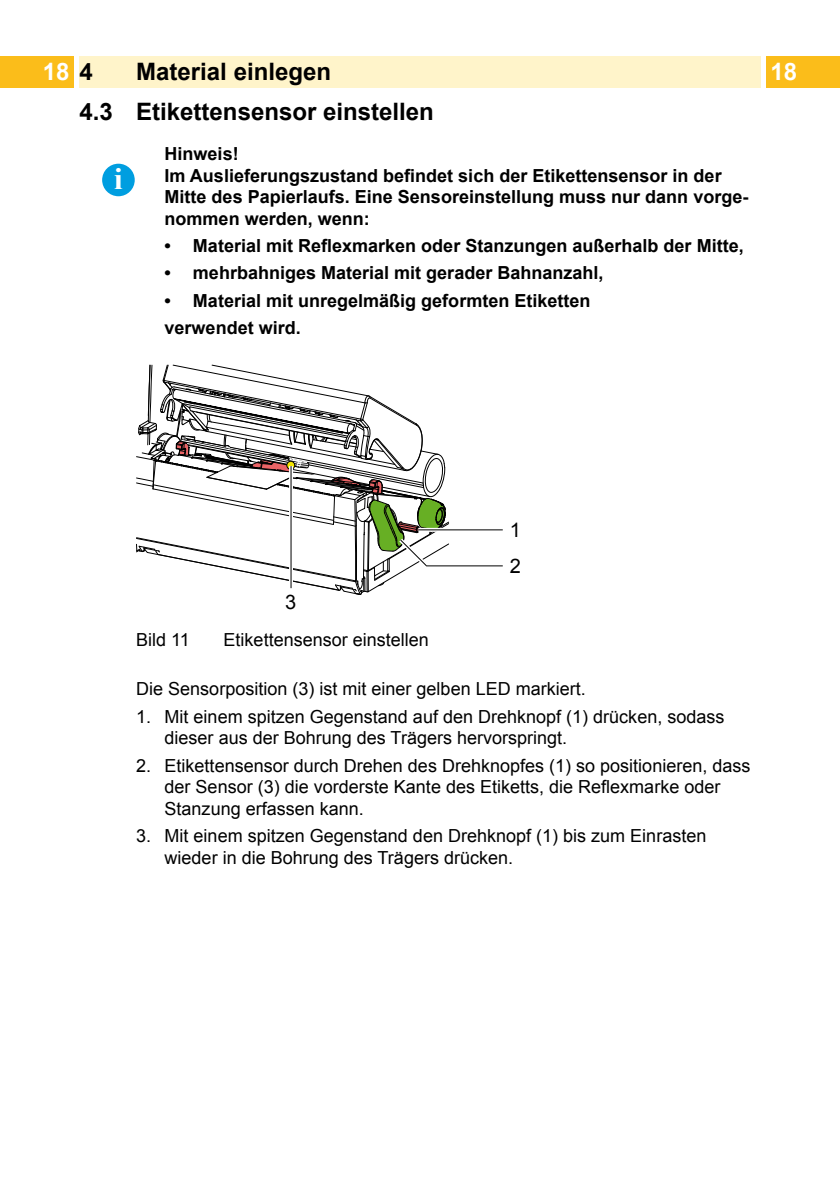
<style>
.page{position:relative;width:840px;height:1191px;background:#fff}
.page>*{position:absolute;margin:0;border:0;box-sizing:border-box;transform-origin:0 0}
.t1{font:700 30.6px "Times New Roman";color:#fff}
.t2{font:700 24px "Arial";color:#000}
.t3{font:700 24px "Arial";color:#fff}
.t4{font:20px "Arial";color:#000}
.t5{font:18px/21.6px "Arial";color:#000}
.t6{font:700 18px/21.6px "Arial";color:#000}
.s1{color:#000}
</style>
<div class="page">
<div style="left:79px;top:57px;width:681px;height:31px;background:#fff4ca"></div>
<div style="left:0;top:57px;width:74px;height:31px;background:#fbbd1a"></div>
<div style="left:765px;top:57px;width:74px;height:31px;background:#fbbd1a"></div>
<div style="left:102px;top:164px;width:33px;height:32px;background:#009ee0;border-radius:50%"></div>
<svg style="left:449px;top:530px;width:53px;height:1px"></svg>
<hr style="left:418px;top:529px;width:84px;height:1px;background:#000">
<svg style="left:449px;top:566px;width:53px;height:1px"></svg>
<hr style="left:426px;top:565px;width:76px;height:1px;background:#000">
<svg style="left:136px;top:365px;width:313px;height:230px"></svg>
<h2 class="t3" style="left:43px;top:55px;width:52px">18 <span class="s1">4</span></h2>
<h2 class="t2" style="left:136px;top:55px;width:196px">Material einlegen</h2>
<h2 class="t3" style="left:770px;top:55px;width:28px">189</h2>
<h2 class="t2" style="left:79px;top:95px;width:356px">4.3 Etikettensensor einstellen</h2>
<h1 class="t1" style="left:114px;top:158px;width:10px">i</h1>
<p class="t6" style="left:164px;top:143px;width:585px">Hinweis!<br>Im Auslieferungszustand befindet sich der Etikettensensor in der Mitte des Papierlaufs. Eine Sensoreinstellung muss nur dann vorge&shy;nommen werden, wenn:</p>
<p class="t6" style="left:164px;top:235px;width:580px">• Material mit Reflexmarken oder Stanzungen außerhalb der Mitte,</p>
<p class="t6" style="left:164px;top:263px;width:440px">• mehrbahniges Material mit gerader Bahnanzahl,</p>
<p class="t6" style="left:164px;top:287px;width:427px;line-height:27.2px">• Material mit unregelmäßig geformten Etiketten verwendet wird.</p>
<p class="t4" style="left:509px;top:517px;width:13px">1</p>
<p class="t4" style="left:285px;top:588px;width:13px">3</p>
<p class="t4" style="left:509px;top:553px;width:13px">2</p>
<p class="t5" style="left:136px;top:629px;width:55px">Bild 11</p>
<p class="t5" style="left:223px;top:629px;width:207px">Etikettensensor einstellen</p>
<p class="t5" style="left:136px;top:678px;width:451px">Die Sensorposition (3) ist mit einer gelben LED markiert.</p>
<p class="t5" style="left:164px;top:705px;width:561px;text-indent:-28px">1. Mit einem spitzen Gegenstand auf den Drehknopf (1) drücken, sodass dieser aus der Bohrung des Trägers hervorspringt.</p>
<p class="t5" style="left:164px;top:754px;width:587px;text-indent:-28px">2. Etikettensensor durch Drehen des Drehknopfes (1) so positionieren, dass der Sensor (3) die vorderste Kante des Etiketts, die Reflexmarke oder<br>Stanzung erfassen kann.</p>
<p class="t5" style="left:164px;top:825px;width:543px;text-indent:-28px">3. Mit einem spitzen Gegenstand den Drehknopf (1) bis zum Einrasten wieder in die Bohrung des Trägers drücken.</p>
</div>
